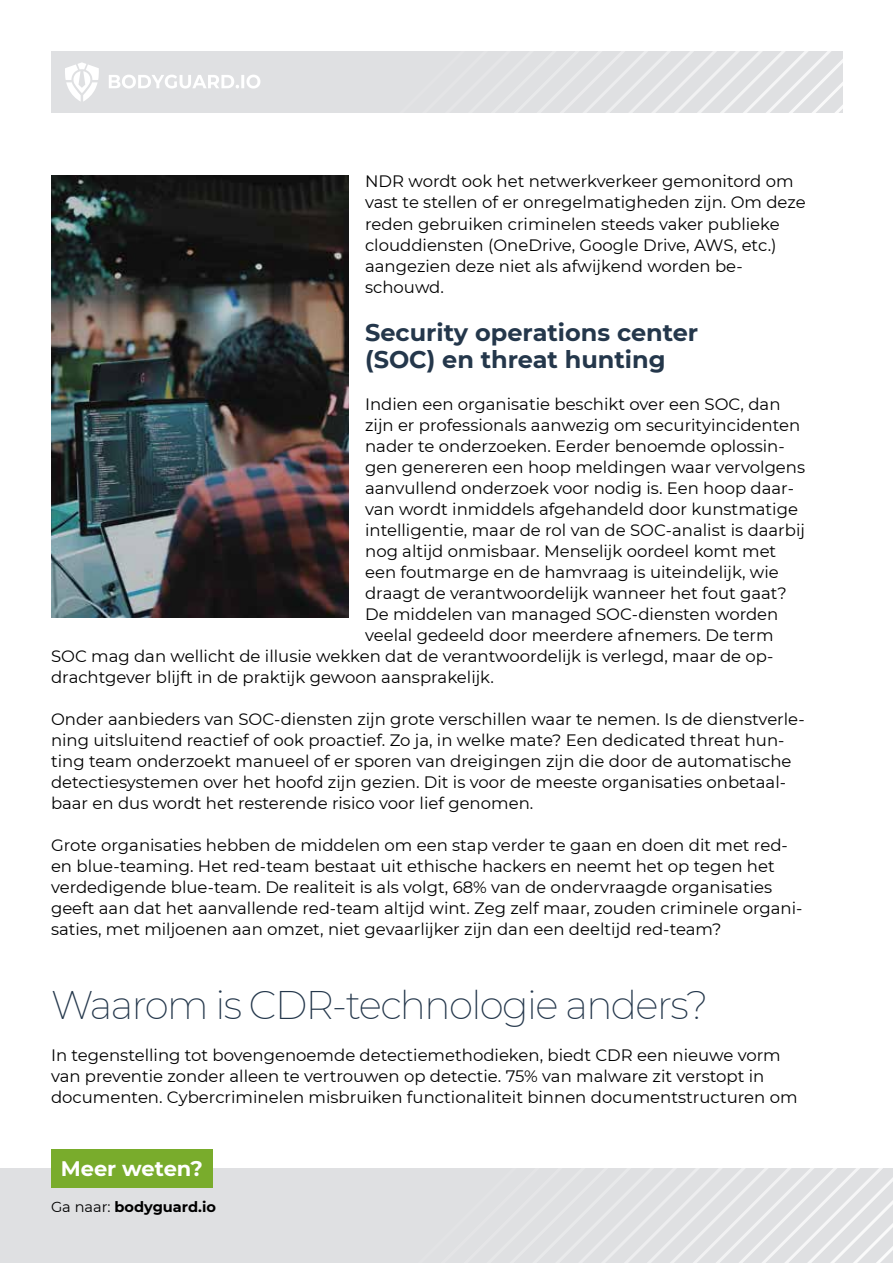
<style>
.page{position:relative;width:893px;height:1263px;background:#fff}
.page>*{position:absolute;margin:0;border:0;box-sizing:border-box;transform-origin:0 0}
.t1{font:200 39px "Montserrat";letter-spacing:-.04em;color:#24374b}
.t2{font:700 24px/27px "Montserrat";color:#24374b}
.t3{font:700 21px "Montserrat";color:#fff}
.t4{font:16.5px/21px "Montserrat";color:#000}
.t5{font:700 14.55px "Montserrat";color:#000}
.s1{font-weight:400}
</style>
<div class="page">
<div style="left:0;top:1169px;width:893px;height:94px;background:#dfe0e2"></div>
<svg style="left:579px;top:1169px;width:314px;height:94px"></svg>
<div style="left:51px;top:51px;width:791px;height:62px;background:#dfe0e2"></div>
<svg style="left:560px;top:51px;width:282px;height:62px"></svg>
<svg style="left:65px;top:62px;width:34px;height:39px"></svg>
<svg style="left:109px;top:75px;width:151px;height:14px"></svg>
<img style="left:51px;top:176px;width:297px;height:442px">
<div style="left:51px;top:1150px;width:162px;height:38px;background:#79ac2c"></div>
<p class="t4" style="left:365px;top:171px;width:442px">NDR wordt ook het netwerkverkeer gemonitord om vast te stellen of er onregelmatigheden zijn. Om deze reden gebruiken criminelen steeds vaker publieke clouddiensten (OneDrive, Google Drive, AWS, etc.) aangezien deze niet als afwijkend worden be&shy;schouwd.</p>
<h2 class="t2" style="left:365px;top:317px;width:335px">Security operations center (SOC) en threat hunting</h2>
<p class="t4" style="left:365px;top:393px;width:417px">Indien een organisatie beschikt over een SOC, dan</p>
<p class="t4" style="left:365px;top:414px;width:437px">zijn er professionals aanwezig om securityincidenten</p>
<p class="t4" style="left:365px;top:435px;width:421px">nader te onderzoeken. Eerder benoemde oplossin-</p>
<p class="t4" style="left:365px;top:456px;width:442px">gen genereren een hoop meldingen waar vervolgens</p>
<p class="t4" style="left:365px;top:477px;width:430px">aanvullend onderzoek voor nodig is. Een hoop daar-</p>
<p class="t4" style="left:365px;top:498px;width:434px">van wordt inmiddels afgehandeld door kunstmatige</p>
<p class="t4" style="left:365px;top:519px;width:441px">intelligentie, maar de rol van de SOC-analist is daarbij</p>
<p class="t4" style="left:365px;top:540px;width:413px">nog altijd onmisbaar. Menselijk oordeel komt met</p>
<p class="t4" style="left:365px;top:561px;width:415px">een foutmarge en de hamvraag is uiteindelijk, wie</p>
<p class="t4" style="left:365px;top:582px;width:423px">draagt de verantwoordelijk wanneer het fout gaat?</p>
<p class="t4" style="left:365px;top:603px;width:415px">De middelen van managed SOC-diensten worden</p>
<p class="t4" style="left:365px;top:624px;width:410px">veelal gedeeld door meerdere afnemers. De term</p>
<p class="t4" style="left:51px;top:645px;width:724px">SOC mag dan wellicht de illusie wekken dat de verantwoordelijk is verlegd, maar de op-</p>
<p class="t4" style="left:51px;top:666px;width:444px">drachtgever blijft in de praktijk gewoon aansprakelijk.</p>
<p class="t4" style="left:51px;top:708px;width:755px">Onder aanbieders van SOC-diensten zijn grote verschillen waar te nemen. Is de dienstverle&shy;ning uitsluitend reactief of ook proactief. Zo ja, in welke mate? Een dedicated threat hun&shy;ting team onderzoekt manueel of er sporen van dreigingen zijn die door de automatische detectiesystemen over het hoofd zijn gezien. Dit is voor de meeste organisaties onbetaal&shy;baar en dus wordt het resterende risico voor lief genomen.</p>
<p class="t4" style="left:51px;top:834px;width:753px">Grote organisaties hebben de middelen om een stap verder te gaan en doen dit met red&shy;en blue-teaming. Het red-team bestaat uit ethische hackers en neemt het op tegen het verdedigende blue-team. De realiteit is als volgt, 68% van de ondervraagde organisaties geeft aan dat het aanvallende red-team altijd wint. Zeg zelf maar, zouden criminele organi&shy;saties, met miljoenen aan omzet, niet gevaarlijker zijn dan een deeltijd red-team?</p>
<h1 class="t1" style="left:51px;top:978px;width:659px">Waarom is CDR-technologie anders?</h1>
<p class="t4" style="left:51px;top:1044px;width:748px">In tegenstelling tot bovengenoemde detectiemethodieken, biedt CDR een nieuwe vorm van preventie zonder alleen te vertrouwen op detectie. 75% van malware zit verstopt in documenten. Cybercriminelen misbruiken functionaliteit binnen documentstructuren om</p>
<p class="t3" style="left:61px;top:1154px;width:144px">Meer weten?</p>
<p class="t5" style="left:51px;top:1197px;width:166px"><span class="s1">Ga naar:</span> bodyguard.io</p>
</div>
